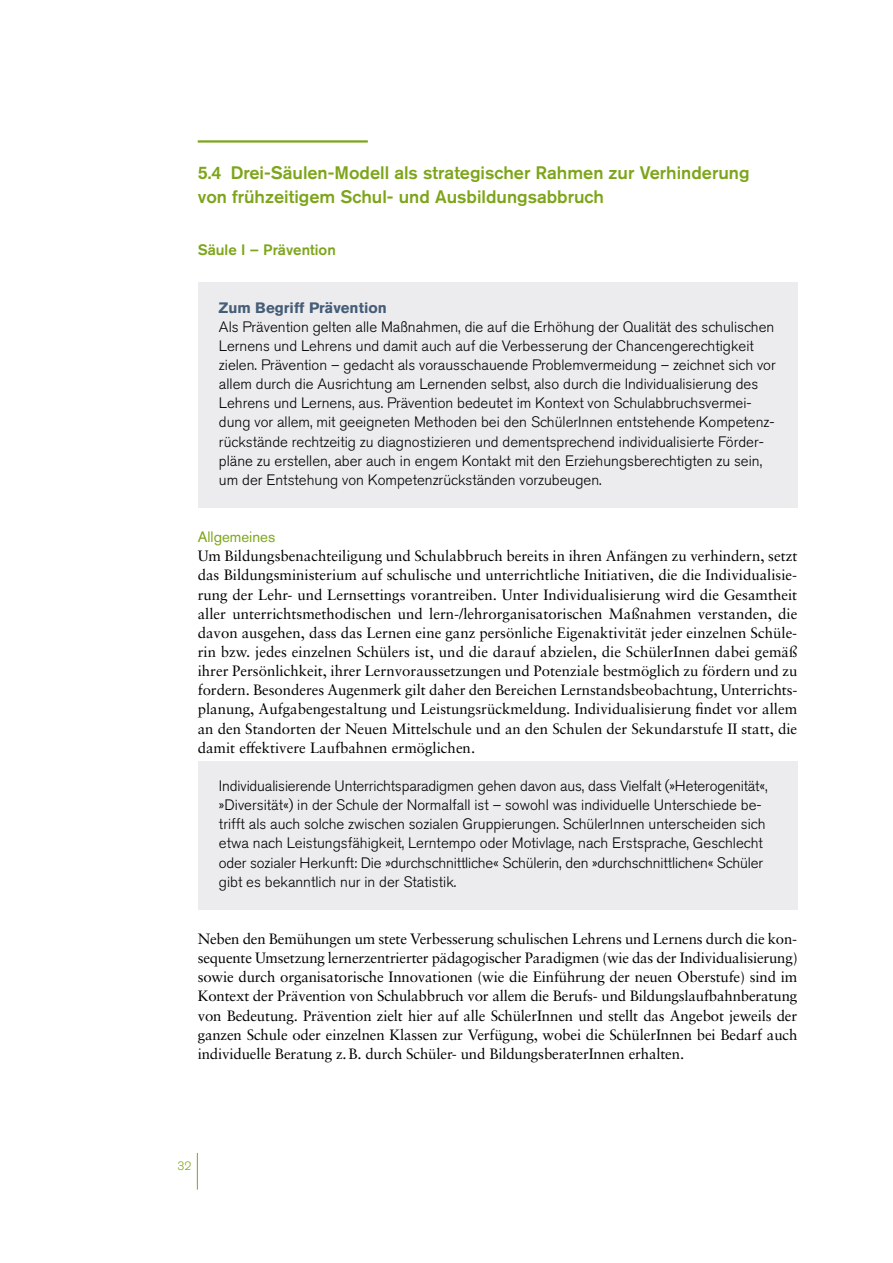
<style>
.page{position:relative;width:893px;height:1263px;background:#fff}
.page>*{position:absolute;margin:0;border:0;box-sizing:border-box;transform-origin:0 0}
.Überschrift_2_nummeriert{font:500 18px/24px "Akzidenz Grotesk Pro";color:#7da519}
.Lauftext{font:15px/19.2px "Sabon LT Pro";letter-spacing:-.005em;color:#000;text-align:justify}
.Infokasten_Tipp_Text{font:300 15px/19.2px "Akzidenz Grotesk Pro";color:#000}
.Infokasten_Tipp_Überschrift{font:700 15px "Akzidenz Grotesk Pro";color:#455d77}
.Überschrift_3_ohne_Nummer{font:500 15px "Akzidenz Grotesk Pro";color:#7da519}
.Überschrift_4_ohne_Nummer{font:15px "Akzidenz Grotesk Pro";color:#7da519}
.t1{font:300 12px "Akzidenz Grotesk Pro";color:#7da519}
</style>
<div class="page">
<hr style="left:197px;top:1153px;width:1px;height:36px;background:#7da519">
<hr style="left:198px;top:140px;width:170px;height:3px;background:#7da519">
<div style="left:198px;top:282px;width:599px;height:53px;background:#ececef"></div>
<div style="left:198px;top:301px;width:599px;height:207px;background:#ececef"></div>
<div style="left:198px;top:760px;width:599px;height:149px;background:#ececef"></div>
<h3 class="Überschrift_2_nummeriert" style="left:198px;top:160px;width:553px">5.4 Drei-Säulen-Modell als strategischer Rahmen zur Verhinderung von frühzeitigem Schul- und Ausbildungsabbruch</h3>
<p class="Überschrift_3_ohne_Nummer" style="left:198px;top:240px;width:140px">Säule I – Prävention</p>
<h2 class="Infokasten_Tipp_Überschrift" style="left:219px;top:298px;width:169px">Zum Begriff Prävention</h2>
<p class="Infokasten_Tipp_Text" style="left:219px;top:317px;width:558px">Als Prävention gelten alle Maßnahmen, die auf die Erhöhung der Qualität des schulischen Lernens und Lehrens und damit auch auf die Verbesserung der Chancengerechtigkeit zielen. Prävention – gedacht als vorausschauende Problemvermeidung – zeichnet sich vor allem durch die Ausrichtung am Lernenden selbst, also durch die Individualisierung des Lehrens und Lernens, aus. Prävention bedeutet im Kontext von Schulabbruchsvermei&shy;dung vor allem, mit geeigneten Methoden bei den SchülerInnen entstehende Kompetenz&shy;rückstände rechtzeitig zu diagnostizieren und dementsprechend individualisierte Förder&shy;pläne zu erstellen, aber auch in engem Kontakt mit den Erziehungsberechtigten zu sein, um der Entstehung von Kompetenzrückständen vorzubeugen.</p>
<p class="Überschrift_4_ohne_Nummer" style="left:198px;top:527px;width:79px">Allgemeines</p>
<p class="Lauftext" style="left:198px;top:546px;width:601px">Um Bildungsbenachteiligung und Schulabbruch bereits in ihren Anfängen zu verhindern, setzt das Bildungsministerium auf schulische und unterrichtliche Initiativen, die die Individualisie&shy;rung der Lehr- und Lernsettings vorantreiben. Unter Individualisierung wird die Gesamtheit aller unterrichtsmethodischen und lern-/lehrorganisatorischen Maßnahmen verstanden, die davon ausgehen, dass das Lernen eine ganz persönliche Eigenaktivität jeder einzelnen Schüle&shy;rin bzw. jedes einzelnen Schülers ist, und die darauf abzielen, die SchülerInnen dabei gemäß ihrer Persönlichkeit, ihrer Lernvoraussetzungen und Potenziale bestmöglich zu fördern und zu fordern. Besonderes Augenmerk gilt daher den Bereichen Lernstandsbeobachtung, Unterrichts&shy;planung, Aufgabengestaltung und Leistungsrückmeldung. Individualisierung findet vor allem an den Standorten der Neuen Mittelschule und an den Schulen der Sekundarstufe II statt, die damit effektivere Laufbahnen ermöglichen.</p>
<p class="Infokasten_Tipp_Text" style="left:219px;top:776px;width:550px">Individualisierende Unterrichtsparadigmen gehen davon aus, dass Vielfalt (»Heterogenität«, »Diversität«) in der Schule der Normalfall ist – sowohl was individuelle Unterschiede be&shy;trifft als auch solche zwischen sozialen Gruppierungen. SchülerInnen unterscheiden sich etwa nach Leistungsfähigkeit, Lerntempo oder Motivlage, nach Erstsprache, Geschlecht oder sozialer Herkunft: Die »durchschnittliche« Schülerin, den »durchschnittlichen« Schüler gibt es bekanntlich nur in der Statistik.</p>
<p class="Lauftext" style="left:198px;top:929px;width:601px">Neben den Bemühungen um stete Verbesserung schulischen Lehrens und Lernens durch die kon&shy;sequente Umsetzung lernerzentrierter pädagogischer Paradigmen (wie das der Individualisierung) sowie durch organisatorische Innovationen (wie die Einführung der neuen Oberstufe) sind im Kontext der Prävention von Schulabbruch vor allem die Berufs- und Bildungslaufbahnberatung von Bedeutung. Prävention zielt hier auf alle SchülerInnen und stellt das Angebot jeweils der ganzen Schule oder einzelnen Klassen zur Verfügung, wobei die SchülerInnen bei Bedarf auch individuelle Beratung z.B. durch Schüler- und BildungsberaterInnen erhalten.</p>
<p class="t1" style="left:177px;top:1158px;width:15px">32</p>
</div>
